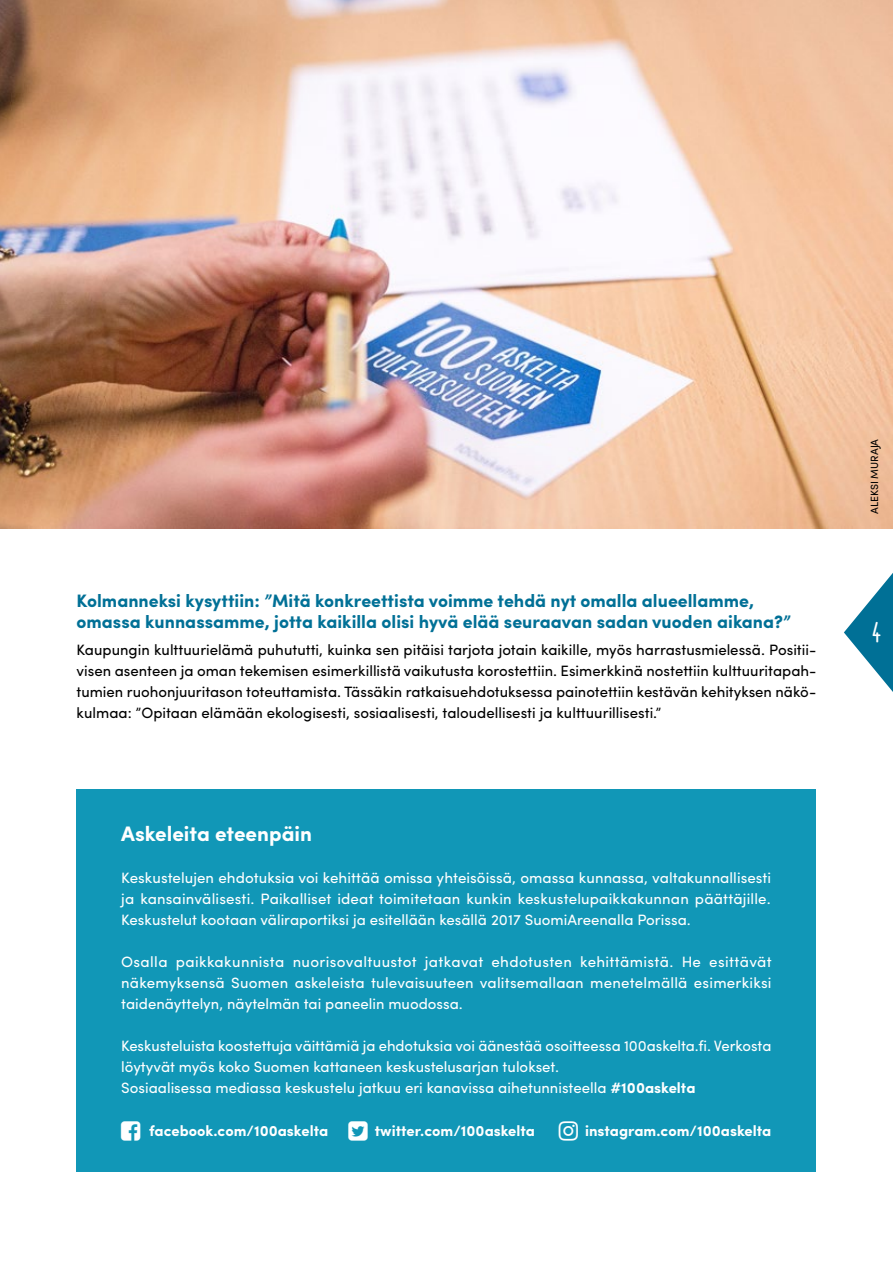
<style>
.page{position:relative;width:893px;height:1263px;background:#fff}
.page>*{position:absolute;margin:0;border:0;box-sizing:border-box;transform-origin:0 0}
.t1{font:700 27px "Karmina";color:#fff}
.t2{font:700 21px "Sofia Pro";color:#fff}
.t3{font:700 18px/21.6px "Sofia Pro";color:#007096}
.t4{font:15px/21px "Sofia Pro";color:#fff}
.t5{font:15px "Sofia Pro";color:#000}
.t6{font:15px "Sofia Pro";letter-spacing:.025em;color:#fff}
.t7{font:700 15px "Sofia Pro";color:#fff}
.t8{font:10.5px "Sofia Pro";color:#000}
.s1{font-weight:700}
</style>
<div class="page">
<div style="left:77px;top:789px;width:739px;height:382px;background:#1197b7"></div>
<img style="left:0;top:0;width:893px;height:529px">
<svg style="left:844px;top:573px;width:49px;height:119px"></svg>
<p class="t3" style="left:77px;top:588px;width:716px">Kolmanneksi kysyttiin ”: Mitä konkreettista voimme tehdä nyt omalla alueellamme, omassa kunnassamme, jotta kaikilla olisi hyvä elää seuraavan sadan vuoden aikana “?</p>
<p class="t5" style="left:77px;top:639px;width:741px">Kaupungin kulttuurielämä puhututti, kuinka sen pitäisi tarjota jotain kaikille, myös harrastusmielessä. Positii-</p>
<p class="t5" style="left:77px;top:660px;width:741px">visen asenteen ja oman tekemisen esimerkillistä vaikutusta korostettiin. Esimerkkinä nostettiin kulttuuritapah-</p>
<p class="t5" style="left:77px;top:681px;width:741px">tumien ruohonjuuritason toteuttamista. Tässäkin ratkaisuehdotuksessa painotettiin kestävän kehityksen näkö-</p>
<p class="t5" style="left:77px;top:702px;width:586px">kulmaa ”: Opitaan elämään ekologisesti, sosiaalisesti, taloudellisesti ja kulttuurillisesti“.</p>
<h2 class="t2" style="left:121px;top:817px;width:192px">Askeleita eteenpäin</h2>
<p class="t4" style="left:121px;top:866px;width:651px;text-align:justify">Keskustelujen ehdotuksia voi kehittää omissa yhteisöissä, omassa kunnassa, valtakunnallisesti ja kansainvälisesti. Paikalliset ideat toimitetaan kunkin keskustelupaikkakunnan päättäjille.<br>Keskustelut kootaan väliraportiksi ja esitellään kesällä 2017 SuomiAreenalla Porissa.</p>
<p class="t6" style="left:709px;top:950px;width:64px">esittävät</p>
<p class="t4" style="left:121px;top:950px;width:652px">Osalla<br>näkemyksensä Suomen askeleista tulevaisuuteen valitsemallaan menetelmällä esimerkiksi taidenäyttelyn, näytelmän tai paneelin muodossa.</p>
<p class="t4" style="left:121px;top:1034px;width:652px">Keskusteluista koostettuja väittämiä ja ehdotuksia voi äänestää osoitteessa 100askelta .f i. Verkosta löytyvät myös koko Suomen kattaneen keskustelusarjan tulokset.<br>Sosiaalisessa mediassa keskustelu jatkuu eri kanavissa aihetunnisteella <span class="s1">#100askelta</span></p>
<p class="t7" style="left:585px;top:1119px;width:188px">instagram.com/100askelta</p>
<p class="t6" style="left:176px;top:950px;width:110px">paikkakunnista</p>
<p class="t6" style="left:293px;top:950px;width:126px">nuorisovaltuustot</p>
<p class="t6" style="left:425px;top:950px;width:60px">jatkavat</p>
<p class="t6" style="left:491px;top:950px;width:82px">ehdotusten</p>
<p class="t6" style="left:580px;top:950px;width:95px">kehittämistä.</p>
<p class="t4" style="left:682px;top:950px;width:21px">He</p>
<p class="t7" style="left:149px;top:1119px;width:181px">facebook.com/100askelta</p>
<p class="t7" style="left:375px;top:1119px;width:162px">twitter.com/100askelta</p>
<p class="t8" style="left:867px;top:514px;width:77px;rotate:-90deg">ALEKSI MURAJA</p>
<h1 class="t1" style="left:873px;top:617px;width:8px">4</h1>
</div>
